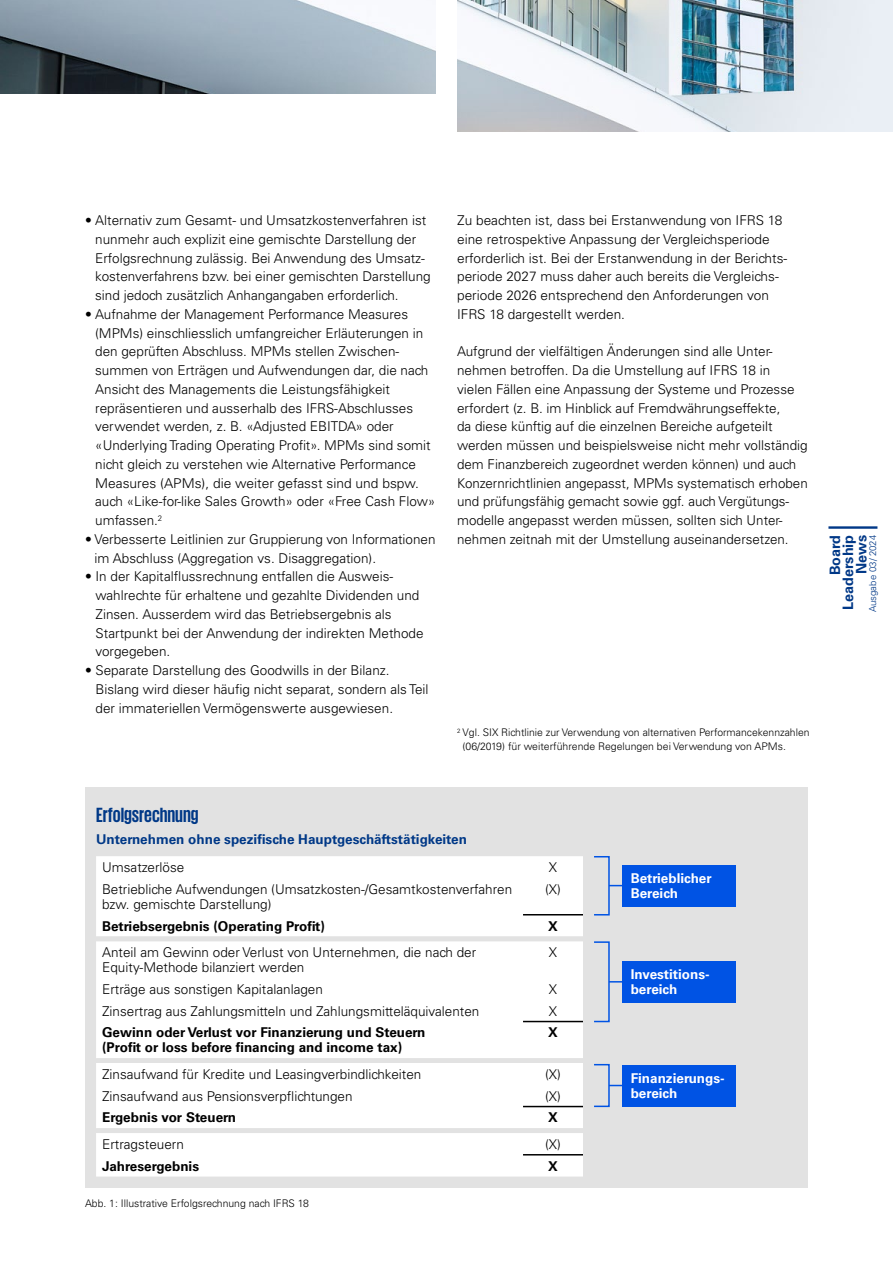
<style>
.page{position:relative;width:893px;height:1263px;background:#fff}
.page>*{position:absolute;margin:0;border:0;box-sizing:border-box;transform-origin:0 0}
.t1{font:700 21px "KPMG";color:#003887}
.t2{font:700 14.4px/13.2px "Univers LT Std";color:#003887;text-align:right}
.t3{font:300 13.5px/18.8px "Univers LT Std";color:#000}
.t4{font:700 13.5px/15px "Univers LT Std";color:#000}
.t5{font:700 13.5px/15px "Univers LT Std";color:#fff}
.t6{font:700 13.5px "Univers LT Std";color:#003887}
.t7{font:300 10.5px/14.1px "Univers LT Std";color:#000}
.t8{font:300 9.6px "Univers LT Std";color:#003887}
</style>
<div class="page">
<hr style="left:828px;top:526px;width:49px;height:3px;background:#003887">
<div style="left:85px;top:788px;width:723px;height:400px;background:#e2e2e2"></div>
<div style="left:96px;top:856px;width:487px;height:320px;background:#fff"></div>
<svg style="left:96px;top:936px;width:487px;height:197px;background:#fcfcfc"></svg>
<hr style="left:523px;top:914px;width:60px;height:1px;background:#000">
<hr style="left:523px;top:1021px;width:60px;height:1px;background:#000">
<hr style="left:523px;top:1106px;width:60px;height:1px;background:#000">
<hr style="left:523px;top:1154px;width:60px;height:1px;background:#000">
<div style="left:622px;top:961px;width:114px;height:42px;background:#0053e4"></div>
<div style="left:622px;top:1064px;width:114px;height:42px;background:#0053e4"></div>
<div style="left:593px;top:856px;width:17px;height:59px;border:2px solid #0053e4"></div>
<div style="left:593px;top:941px;width:17px;height:81px;border:2px solid #0053e4"></div>
<div style="left:593px;top:1064px;width:17px;height:43px;border:2px solid #0053e4"></div>
<div style="left:622px;top:865px;width:114px;height:42px;background:#0053e4"></div>
<svg style="left:609px;top:885px;width:13px;height:1px"></svg>
<svg style="left:609px;top:981px;width:13px;height:1px"></svg>
<svg style="left:609px;top:1085px;width:13px;height:1px"></svg>
<img style="left:0;top:0;width:436px;height:94px">
<img style="left:457px;top:0;width:436px;height:131px">
<p class="t3" style="left:95px;top:211px;width:337px;text-indent:-10px">• Alternativ zum Gesamt- und Umsatzkostenverfahren ist nunmehr auch explizit eine gemischte Darstellung der Erfolgsrechnung zulässig. Bei Anwendung des Umsatz&shy;kostenverfahrens bzw. bei einer gemischten Darstellung sind jedoch zusätzlich Anhangangaben erforderlich.</p>
<p class="t3" style="left:95px;top:305px;width:342px;text-indent:-10px">• Aufnahme der Management Performance Measures (MPMs) einschliesslich umfangreicher Erläuterungen in den geprüften Abschluss. MPMs stellen Zwischen&shy;summen von Erträgen und Aufwendungen dar, die nach Ansicht des Managements die Leistungsfähigkeit repräsentieren und ausserhalb des IFRS-Abschlusses verwendet werden, z. B. «Adjusted EBITDA» oder «Underlying Trading Operating Profit». MPMs sind somit nicht gleich zu verstehen wie Alternative Performance Measures (APMs), die weiter gefasst sind und bspw. auch «Like-for-like Sales Growth» oder «Free Cash Flow» umfassen.<sup>2</sup></p>
<p class="t3" style="left:95px;top:530px;width:343px;text-indent:-9px">• Verbesserte Leitlinien zur Gruppierung von Informationen im Abschluss (Aggregation vs. Disaggregation).</p>
<p class="t3" style="left:96px;top:567px;width:330px;text-indent:-11px">• In der Kapitalflussrechnung entfallen die Ausweis&shy;wahlrechte für erhaltene und gezahlte Dividenden und Zinsen. Ausserdem wird das Betriebsergebnis als Startpunkt bei der Anwendung der indirekten Methode vorgegeben.</p>
<p class="t3" style="left:96px;top:661px;width:335px;text-indent:-11px">• Separate Darstellung des Goodwills in der Bilanz.<br>Bislang wird dieser häufig nicht separat, sondern als Teil der immateriellen Vermögenswerte ausgewiesen.</p>
<p class="t3" style="left:457px;top:211px;width:332px">Zu beachten ist, dass bei Erstanwendung von IFRS 18 eine retrospektive Anpassung der Vergleichsperiode erforderlich ist. Bei der Erstanwendung in der Berichts&shy;periode 2027 muss daher auch bereits die Vergleichs&shy;periode 2026 entsprechend den Anforderungen von IFRS 18 dargestellt werden.</p>
<p class="t3" style="left:457px;top:342px;width:352px">Aufgrund der vielfältigen Änderungen sind alle Unter&shy;nehmen betroffen. Da die Umstellung auf IFRS 18 in vielen Fällen eine Anpassung der Systeme und Prozesse erfordert (z. B. im Hinblick auf Fremdwährungseffekte,<br>da diese künftig auf die einzelnen Bereiche aufgeteilt werden müssen und beispielsweise nicht mehr vollständig dem Finanzbereich zugeordnet werden können) und auch Konzernrichtlinien angepasst, MPMs systematisch erhoben und prüfungsfähig gemacht sowie ggf. auch Vergütungs&shy;modelle angepasst werden müssen, sollten sich Unter&shy;nehmen zeitnah mit der Umstellung auseinandersetzen.</p>
<p class="t2" style="left:828px;top:610px;width:77px;rotate:-90deg">Board<br>Leadership<br>News</p>
<p class="t8" style="left:867px;top:612px;width:79px;rotate:-90deg">Ausgabe 03/ 2024</p>
<p class="t7" style="left:463px;top:725px;width:348px;text-indent:-5px"><sup>2</sup> Vgl. SIX Richtlinie zur Verwendung von alternativen Performancekennzahlen (06/2019) für weiterführende Regelungen bei Verwendung von APMs.</p>
<h1 class="t1" style="left:96px;top:804px;width:104px">Erfolgsrechnung</h1>
<p class="t6" style="left:96px;top:831px;width:372px">Unternehmen ohne spezifische Hauptgeschäftstätigkeiten</p>
<p class="t3" style="left:102px;top:858px;width:84px">Umsatzerlöse</p>
<p class="t3" style="left:549px;top:858px;width:10px">X</p>
<p class="t3" style="left:102px;top:881px;width:412px;line-height:15px">Betriebliche Aufwendungen (Umsatzkosten-/Gesamtkostenverfahren bzw. gemischte Darstellung)</p>
<p class="t3" style="left:545px;top:879px;width:17px">(X)</p>
<p class="t4" style="left:102px;top:918px;width:224px">Betriebsergebnis (Operating Profit)</p>
<p class="t4" style="left:548px;top:918px;width:11px">X</p>
<p class="t3" style="left:102px;top:945px;width:376px;line-height:15px">Anteil am Gewinn oder Verlust von Unternehmen, die nach der<br>Equity-Methode bilanziert werden</p>
<p class="t3" style="left:549px;top:943px;width:10px">X</p>
<p class="t3" style="left:102px;top:979px;width:222px">Erträge aus sonstigen Kapitalanlagen</p>
<p class="t3" style="left:549px;top:979px;width:10px">X</p>
<p class="t3" style="left:102px;top:1001px;width:379px">Zinsertrag aus Zahlungsmitteln und Zahlungsmitteläquivalenten</p>
<p class="t3" style="left:549px;top:1001px;width:10px">X</p>
<p class="t4" style="left:102px;top:1025px;width:325px">Gewinn oder Verlust vor Finanzierung und Steuern (Profit or loss before financing and income tax)</p>
<p class="t4" style="left:548px;top:1025px;width:11px">X</p>
<p class="t3" style="left:102px;top:1064px;width:321px">Zinsaufwand für Kredite und Leasingverbindlichkeiten</p>
<p class="t3" style="left:545px;top:1064px;width:17px">(X)</p>
<p class="t3" style="left:102px;top:1086px;width:252px">Zinsaufwand aus Pensionsverpflichtungen</p>
<p class="t3" style="left:545px;top:1086px;width:17px">(X)</p>
<p class="t4" style="left:102px;top:1110px;width:136px">Ergebnis vor Steuern</p>
<p class="t4" style="left:548px;top:1110px;width:11px">X</p>
<p class="t3" style="left:102px;top:1134px;width:83px">Ertragsteuern</p>
<p class="t3" style="left:545px;top:1134px;width:17px">(X)</p>
<p class="t4" style="left:102px;top:1158px;width:98px">Jahresergebnis</p>
<p class="t4" style="left:548px;top:1158px;width:11px">X</p>
<p class="t7" style="left:85px;top:1196px;width:225px">Abb. 1: Illustrative Erfolgsrechnung nach IFRS 18</p>
<p class="t5" style="left:631px;top:871px;width:82px">Betrieblicher<br>Bereich</p>
<p class="t5" style="left:631px;top:967px;width:80px">Investitions&shy;bereich</p>
<p class="t5" style="left:631px;top:1071px;width:95px">Finanzierungs&shy;bereich</p>
</div>
